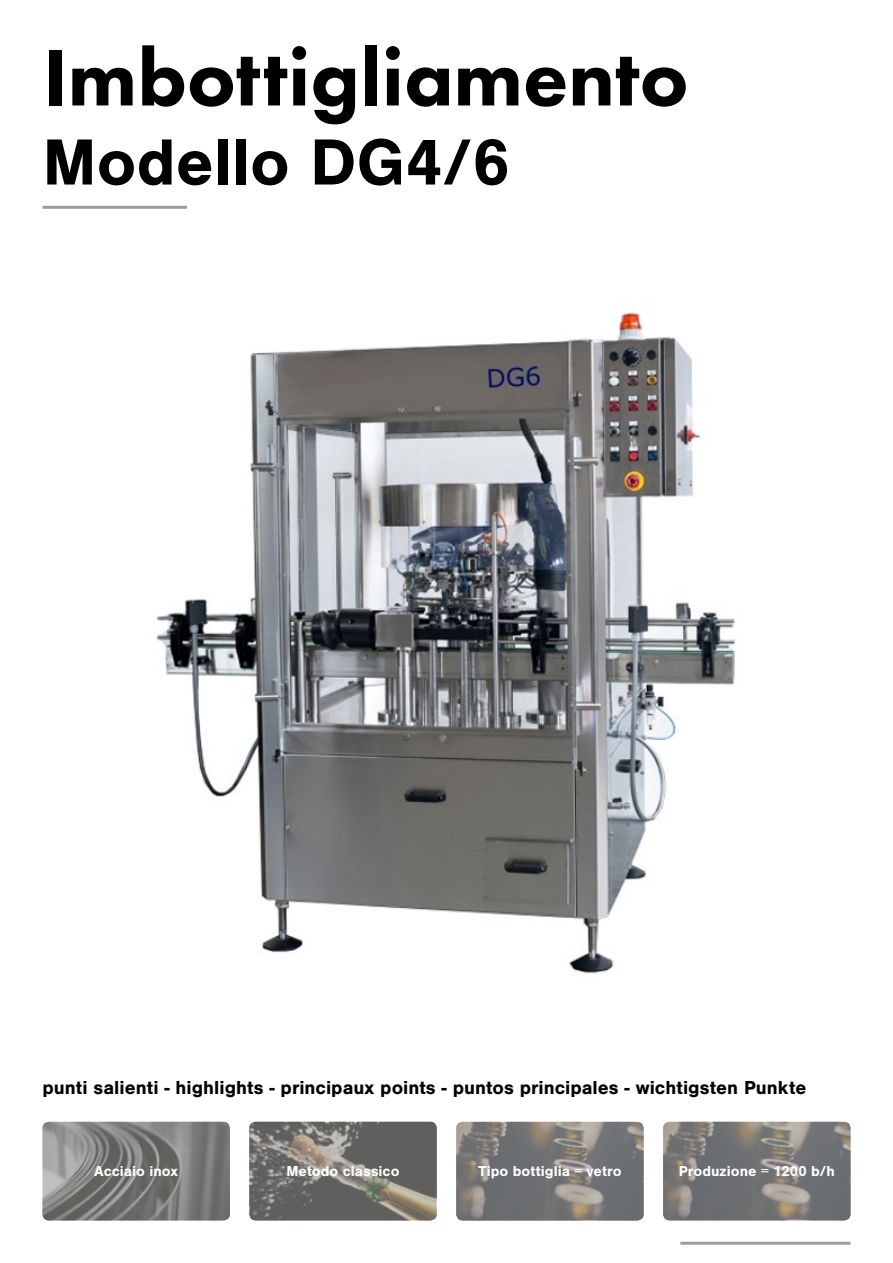
<style>
.page{position:relative;width:893px;height:1263px;background:#fff}
.page>*{position:absolute;margin:0;border:0;box-sizing:border-box;transform-origin:0 0}
.t1{font:800 82.5px "Futura PT";color:#000}
.t2{font:700 67.5px "Nimbus San";color:#000}
.t3{font:700 19.5px "Nimbus San";color:#000}
.t4{font:700 15px "Nimbus San";color:#fff}
</style>
<div class="page">
<hr style="left:680px;top:1242px;width:170px;height:3px;background:#9d9d9c">
<hr style="left:43px;top:206px;width:144px;height:3px;background:#9d9d9c">
<img style="left:157px;top:312px;width:578px;height:662px">
<svg style="left:43px;top:1122px;width:187px;height:98px;background:#7e7e7c"></svg>
<svg style="left:249px;top:1122px;width:188px;height:98px;background:#74726e"></svg>
<svg style="left:456px;top:1122px;width:188px;height:98px;background:#7c7a79"></svg>
<svg style="left:663px;top:1122px;width:187px;height:98px;background:#7b7a79"></svg>
<h1 class="t1" style="left:43px;top:26px;width:647px">Imbottigliamento</h1>
<h2 class="t2" style="left:43px;top:124px;width:469px">Modello DG4/6</h2>
<p class="t3" style="left:43px;top:1076px;width:765px">punti salienti - highlights - principaux points - puntos principales - wichtigsten Punkte</p>
<p class="t4" style="left:94px;top:1163px;width:86px">Acciaio inox</p>
<p class="t4" style="left:287px;top:1163px;width:114px">Metodo classico</p>
<p class="t4" style="left:478px;top:1163px;width:145px">Tipo bottiglia = vetro</p>
<p class="t4" style="left:679px;top:1163px;width:158px">Produzione = 1200 b/h</p>
</div>
